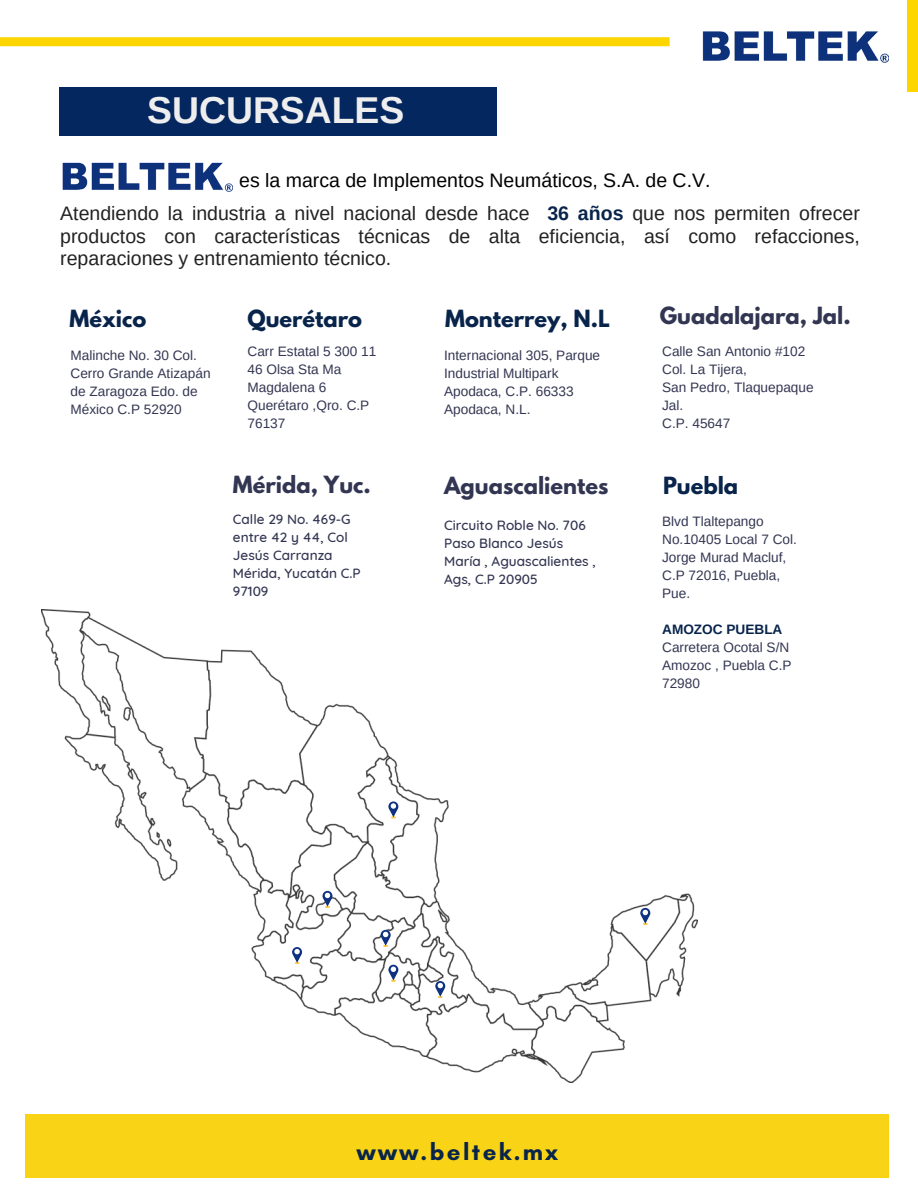
<style>
.page{position:relative;width:918px;height:1188px;background:#fff}
.page>*{position:absolute;margin:0;border:0;box-sizing:border-box;transform-origin:0 0}
.t1{font:700 37.35px "Arimo";color:#eee}
.t2{font:700 24px "Glacial Indifference";letter-spacing:.1em;color:#08244b}
.t3{font:700 21px "League Spartan";color:#333652}
.t4{font:700 21px "League Spartan";color:#08244b}
.t5{font:19.5px/22.5px "Arimo";color:#222;text-align:justify}
.t6{font:19.5px "Arimo";color:#000}
.t7{font:13.65px/18px "Arimo";color:#333652}
.t8{font:500 13.65px/18px "Quicksand";color:#333652}
.t9{font:700 13.65px "Arimo";color:#08244b}
.s1{font-weight:700;color:#08244b}
</style>
<div class="page">
<div style="left:26px;top:1114px;width:863px;height:64px;background:#f9d315"></div>
<div style="left:59px;top:88px;width:438px;height:48px;background:#04275f"></div>
<img style="left:41px;top:609px;width:656px;height:474px">
<svg style="left:640px;top:908px;width:10px;height:17px"></svg>
<svg style="left:292px;top:947px;width:10px;height:17px"></svg>
<svg style="left:322px;top:891px;width:10px;height:17px"></svg>
<svg style="left:381px;top:930px;width:10px;height:17px"></svg>
<svg style="left:388px;top:965px;width:10px;height:17px"></svg>
<svg style="left:435px;top:981px;width:10px;height:17px"></svg>
<img style="left:62px;top:162px;width:170px;height:30px">
<img style="left:702px;top:31px;width:187px;height:32px">
<div style="left:0;top:37px;width:670px;height:9px;background:#fdd600"></div>
<div style="left:907px;top:0;width:11px;height:92px;background:#fdd600"></div>
<h1 class="t1" style="left:147px;top:89px;width:259px">SUCURSALES</h1>
<p class="t6" style="left:239px;top:170px;width:473px">es la marca de Implementos Neumáticos, S.A. de C.V.</p>
<h5 class="t5" style="left:60px;top:202px;width:801px">Atendiendo la industria a nivel nacional desde hace <span class="s1">36 años</span> que nos permiten ofrecer productos con características técnicas de alta eficiencia, así como refacciones, reparaciones y entrenamiento técnico.</h5>
<h3 class="t4" style="left:70px;top:308px;width:78px">México</h3>
<h4 class="t7" style="left:71px;top:346px;width:142px">Malinche No. 30 Col.<br>Cerro Grande Atizapán de Zaragoza Edo. de<br>México C.P 52920</h4>
<p class="t4" style="left:248px;top:308px;width:116px">Querétaro</p>
<p class="t7" style="left:248px;top:342px;width:130px">Carr Estatal 5 300 11<br>46 Olsa Sta Ma<br>Magdalena 6<br>Querétaro ,Qro. C.P<br>76137</p>
<p class="t3" style="left:233px;top:474px;width:139px">Mérida, Yuc.</p>
<p class="t8" style="left:233px;top:510px;width:129px">Calle 29 No. 469-G entre 42 y 44, Col<br>Jesús Carranza<br>Mérida, Yucatán C.P<br>97109</p>
<p class="t4" style="left:445px;top:308px;width:166px">Monterrey, N.L</p>
<h3 class="t7" style="left:444px;top:346px;width:158px">Internacional 305, Parque<br>Industrial Multipark<br>Apodaca, C.P. 66333</h3>
<h5 class="t7" style="left:444px;top:400px;width:88px">Apodaca, N.L.</h5>
<h3 class="t3" style="left:444px;top:475px;width:166px">Aguascalientes</h3>
<h3 class="t8" style="left:444px;top:515px;width:153px">Circuito Roble No. 706<br>Paso Blanco Jesús<br>María , Aguascalientes ,<br>Ags, C.P 20905</h3>
<p class="t3" style="left:660px;top:305px;width:192px">Guadalajara, Jal.</p>
<h3 class="t7" style="left:662px;top:342px;width:145px">Calle San Antonio #102<br>Col. La Tijera,</h3>
<p class="t7" style="left:662px;top:378px;width:153px">San Pedro, Tlaquepaque<br>Jal.</p>
<p class="t7" style="left:662px;top:414px;width:70px">C.P. 45647</p>
<p class="t4" style="left:663px;top:475px;width:77px">Puebla</p>
<h4 class="t7" style="left:662px;top:512px;width:136px">Blvd Tlaltepango<br>No.10405 Local 7 Col.<br>Jorge Murad Macluf,<br>C.P 72016, Puebla,<br>Pue.</h4>
<h3 class="t9" style="left:662px;top:621px;width:122px">AMOZOC PUEBLA</h3>
<h3 class="t7" style="left:662px;top:638px;width:131px">Carretera Ocotal S/N<br>Amozoc , Puebla C.P<br>72980</h3>
<p class="t2" style="left:357px;top:1137px;width:202px">www.beltek.mx</p>
</div>
